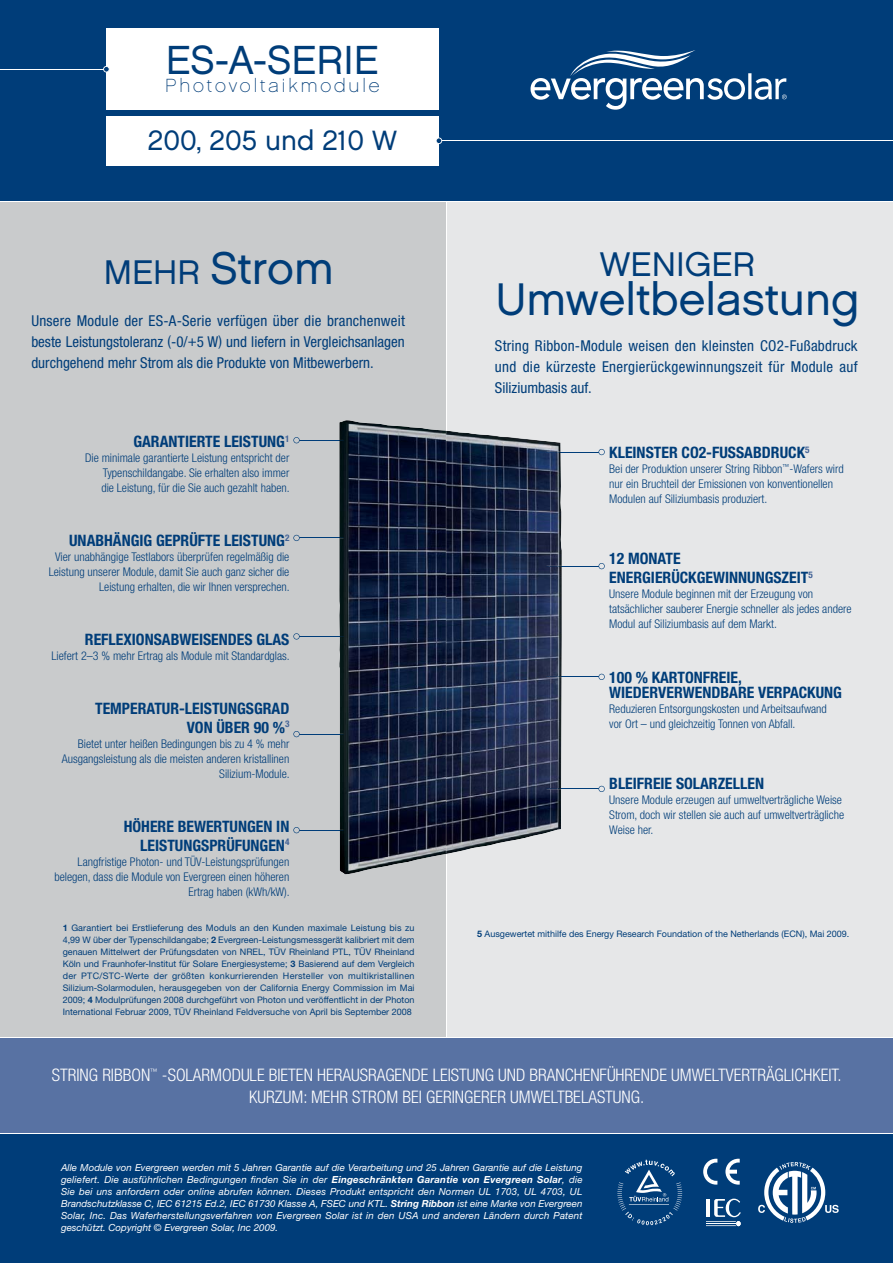
<style>
.page{position:relative;width:893px;height:1263px;background:#003d79}
.page>*{position:absolute;margin:0;border:0;box-sizing:border-box;transform-origin:0 0}
.t1{font:45.6px "Chalet London Nineteen Sixty";color:#003d79}
.t2{font:40.5px "Chalet London Nineteen Sixty";color:#003d79}
.t3{font:34.2px "Chalet London Nineteen Sixty";color:#003d79}
.t4{font:27.75px "Chalet London Nineteen Eighty";color:#003d79}
.t5{font:18.9px "Chalet Paris Nineteen Sixty";letter-spacing:.155em;color:#003d79}
.t6{font:300 condensed 17.25px/22.5px "Helvetica Neue";color:#fff}
.t7{font:700 condensed 15.75px/18.9px "Helvetica Neue";color:#003d79}
.t8{font:condensed 15px/21px "Helvetica Neue";color:#003d79;text-align:justify}
.t9{font:300 condensed 12px/15px "Helvetica Neue";color:#003d79}
.t10{font:italic 9.75px/12px "Helvetica Neue";color:#fff;text-align:justify}
.t11{font:9px/12px "Helvetica Neue";color:#003d79;text-align:justify}
.t12{font:300 condensed 7.5px "Helvetica Neue";color:#fff}
.s1{font-size:34.2px}
.s2{font-weight:700}
</style>
<div class="page">
<div style="left:0;top:202px;width:446px;height:929px;background:#c9cbcc"></div>
<div style="left:446px;top:202px;width:447px;height:929px;background:#e6e7e8"></div>
<hr style="left:0;top:201px;width:893px;height:1px;background:#fff">
<hr style="left:446px;top:202px;width:1px;height:929px;background:#fff">
<svg style="left:758px;top:1162px;width:81px;height:61px"></svg>
<svg style="left:703px;top:1159px;width:14px;height:25px"></svg>
<svg style="left:725px;top:1159px;width:15px;height:25px"></svg>
<svg style="left:706px;top:1198px;width:35px;height:28px"></svg>
<hr style="left:547px;top:676px;width:52px;height:1px;background:#003d79">
<hr style="left:547px;top:566px;width:52px;height:1px;background:#003d79">
<hr style="left:547px;top:452px;width:52px;height:1px;background:#003d79">
<hr style="left:547px;top:789px;width:52px;height:1px;background:#003d79">
<svg style="left:598px;top:674px;width:7px;height:6px"></svg>
<svg style="left:598px;top:563px;width:7px;height:6px"></svg>
<svg style="left:598px;top:449px;width:7px;height:6px"></svg>
<svg style="left:598px;top:786px;width:7px;height:6px"></svg>
<hr style="left:299px;top:440px;width:44px;height:1px;background:#003d79">
<hr style="left:299px;top:538px;width:44px;height:1px;background:#003d79">
<hr style="left:299px;top:636px;width:44px;height:1px;background:#003d79">
<hr style="left:299px;top:734px;width:44px;height:1px;background:#003d79">
<hr style="left:299px;top:830px;width:44px;height:1px;background:#003d79">
<svg style="left:293px;top:437px;width:7px;height:6px"></svg>
<svg style="left:293px;top:535px;width:7px;height:6px"></svg>
<svg style="left:293px;top:633px;width:7px;height:6px"></svg>
<svg style="left:293px;top:731px;width:7px;height:6px"></svg>
<svg style="left:293px;top:827px;width:7px;height:6px"></svg>
<img style="left:338px;top:420px;width:108px;height:454px">
<img style="left:446px;top:431px;width:116px;height:423px">
<svg style="left:547px;top:676px;width:15px;height:1px"></svg>
<svg style="left:547px;top:566px;width:15px;height:1px"></svg>
<svg style="left:547px;top:452px;width:14px;height:1px"></svg>
<svg style="left:547px;top:789px;width:14px;height:1px"></svg>
<hr style="left:0;top:69px;width:105px;height:1px;background:#fff">
<hr style="left:397px;top:140px;width:496px;height:1px;background:#fff">
<svg style="left:531px;top:50px;width:256px;height:60px"></svg>
<div style="left:106px;top:28px;width:333px;height:82px;background:#fff"></div>
<div style="left:106px;top:116px;width:333px;height:50px;background:#fff"></div>
<svg style="left:103px;top:66px;width:7px;height:6px"></svg>
<svg style="left:436px;top:137px;width:6px;height:7px"></svg>
<div style="left:0;top:1037px;width:893px;height:96px;background:#5872a3"></div>
<hr style="left:0;top:1132px;width:893px;height:1px;background:#fff">
<hr style="left:0;top:1037px;width:893px;height:1px;background:#fff">
<svg style="left:617px;top:1160px;width:65px;height:65px"></svg>
<h2 class="t2" style="left:166px;top:42px;width:215px">ES-A-SERIE</h2>
<h3 class="t5" style="left:165px;top:78px;width:216px">Photovoltaikmodule</h3>
<h3 class="t4" style="left:148px;top:128px;width:251px">200, 205 und 210 W</h3>
<h1 class="t1" style="left:104px;top:248px;width:232px"><span class="s1">MEHR</span> Strom</h1>
<h3 class="t3" style="left:600px;top:249px;width:157px">WENIGER</h3>
<h1 class="t1" style="left:496px;top:279px;width:365px">Umweltbelastung</h1>
<p class="t8" style="left:31px;top:312px;width:375px">Unsere Module der ES-A-Serie verfügen über die branchenweit beste Leistungstoleranz (-0/+5 W) und liefern in Vergleichsanlagen durchgehend mehr Strom als die Produkte von Mitbewerbern.</p>
<p class="t8" style="left:495px;top:337px;width:364px">String Ribbon-Module weisen den kleinsten CO2-Fußabdruck und die kürzeste Energierückgewinnungszeit für Module auf Siliziumbasis auf.</p>
<h3 class="t7" style="left:133px;top:434px;width:158px">GARANTIERTE LEISTUNG<sup>1</sup></h3>
<p class="t9" style="left:101px;top:451px;width:190px;text-align:justify;text-indent:-16px">Die minimale garantierte Leistung entspricht der Typenschildangabe. Sie erhalten also immer die Leistung, für die Sie auch gezahlt haben.</p>
<h3 class="t7" style="left:69px;top:533px;width:222px">UNABHÄNGIG GEPRÜFTE LEISTUNG<sup>2</sup></h3>
<p class="t9" style="left:49px;top:550px;width:243px;text-align:right">Vier unabhängige Testlabors überprüfen regelmäßig die<br>Leistung unserer Module, damit Sie auch ganz sicher die<br>Leistung erhalten, die wir Ihnen versprechen.</p>
<h3 class="t7" style="left:85px;top:632px;width:206px">REFLEXIONSABWEISENDES GLAS</h3>
<p class="t9" style="left:52px;top:649px;width:240px">Liefert 2–3 % mehr Ertrag als Module mit Standardglas.</p>
<h3 class="t7" style="left:95px;top:701px;width:196px;text-align:right">TEMPERATUR-LEISTUNGSGRAD<br>VON ÜBER 90 %<sup>3</sup></h3>
<p class="t9" style="left:62px;top:737px;width:230px;text-align:right">Bietet unter heißen Bedingungen bis zu 4 % mehr<br>Ausgangsleistung als die meisten anderen kristallinen<br>Silizium-Module.</p>
<h3 class="t7" style="left:124px;top:818px;width:167px;text-align:right">HÖHERE BEWERTUNGEN IN<br>LEISTUNGSPRÜFUNGEN<sup>4</sup></h3>
<p class="t9" style="left:54px;top:855px;width:237px;text-align:right">Langfristige Photon- und TÜV-Leistungsprüfungen belegen, dass die Module von Evergreen einen höheren<br>Ertrag haben (kWh/kW).</p>
<h3 class="t7" style="left:609px;top:445px;width:202px">KLEINSTER CO2-FUSSABDRUCK<sup>5</sup></h3>
<p class="t9" style="left:609px;top:463px;width:236px">Bei der Produktion unserer String Ribbon<sup>™</sup>-Wafers wird nur ein Bruchteil der Emissionen von konventionellen<br>Modulen auf Siliziumbasis produziert.</p>
<h3 class="t7" style="left:609px;top:551px;width:205px">12 MONATE<br>ENERGIERÜCKGEWINNUNGSZEIT<sup>5</sup></h3>
<p class="t9" style="left:609px;top:588px;width:244px">Unsere Module beginnen mit der Erzeugung von tatsächlicher sauberer Energie schneller als jedes andere<br>Modul auf Siliziumbasis auf dem Markt.</p>
<h3 class="t7" style="left:609px;top:672px;width:234px;line-height:15px">100 % KARTONFREIE,<br>WIEDERVERWENDBARE VERPACKUNG</h3>
<p class="t9" style="left:609px;top:703px;width:219px">Reduzieren Entsorgungskosten und Arbeitsaufwand vor Ort – und gleichzeitig Tonnen von Abfall.</p>
<h3 class="t7" style="left:609px;top:775px;width:156px">BLEIFREIE SOLARZELLEN</h3>
<p class="t9" style="left:609px;top:793px;width:236px">Unsere Module erzeugen auf umweltverträgliche Weise<br>Strom, doch wir stellen sie auch auf umweltverträgliche<br>Weise her.</p>
<p class="t11" style="left:63px;top:923px;width:353px"><span class="s2">1</span> Garantiert bei Erstlieferung des Moduls an den Kunden maximale Leistung bis zu 4,99 W über der Typenschildangabe; <span class="s2">2</span> Evergreen-Leistungsmessgerät kalibriert mit dem genauen Mittelwert der Prüfungsdaten von NREL, TÜV Rheinland PTL, TÜV Rheinland Köln und Fraunhofer-Institut für Solare Energiesysteme; <span class="s2">3</span> Basierend auf dem Vergleich der PTC/STC-Werte der größten konkurrierenden Hersteller von multikristallinen Silizium-Solarmodulen, herausgegeben von der California Energy Commission im Mai 2009; <span class="s2">4</span> Modulprüfungen 2008 durchgeführt von Photon und veröffentlicht in der Photon International Februar 2009, TÜV Rheinland Feldversuche von April bis September 2008</p>
<p class="t11" style="left:477px;top:929px;width:374px"><span class="s2">5</span> Ausgewertet mithilfe des Energy Research Foundation of the Netherlands (ECN), Mai 2009.</p>
<h3 class="t6" style="left:52px;top:1065px;width:100px">STRING RIBBON</h3>
<p class="t12" style="left:150px;top:1069px;width:9px">™</p>
<h3 class="t6" style="left:249px;top:1065px;width:594px;text-indent:-87px">-SOLARMODULE BIETEN HERAUSRAGENDE LEISTUNG UND BRANCHENFÜHRENDE UMWELTVERTRÄGLICHKEIT.<br>KURZUM: MEHR STROM BEI GERINGERER UMWELTBELASTUNG.</h3>
<p class="t10" style="left:61px;top:1163px;width:523px">Alle Module von Evergreen werden mit 5 Jahren Garantie auf die Verarbeitung und 25 Jahren Garantie auf die Leistung geliefert. Die ausführlichen Bedingungen finden Sie in der <span class="s2">Eingeschränkten Garantie von Evergreen Solar</span>, die Sie bei uns anfordern oder online abrufen können. Dieses Produkt entspricht den Normen UL 1703, UL 4703, UL Brandschutzklasse C, IEC 61215 Ed.2, IEC 61730 Klasse A, FSEC und KTL. <span class="s2">String Ribbon</span> ist eine Marke von Evergreen Solar, Inc. Das Waferherstellungsverfahren von Evergreen Solar ist in den USA und anderen Ländern durch Patent geschützt. Copyright © Evergreen Solar, Inc 2009.</p>
</div>
